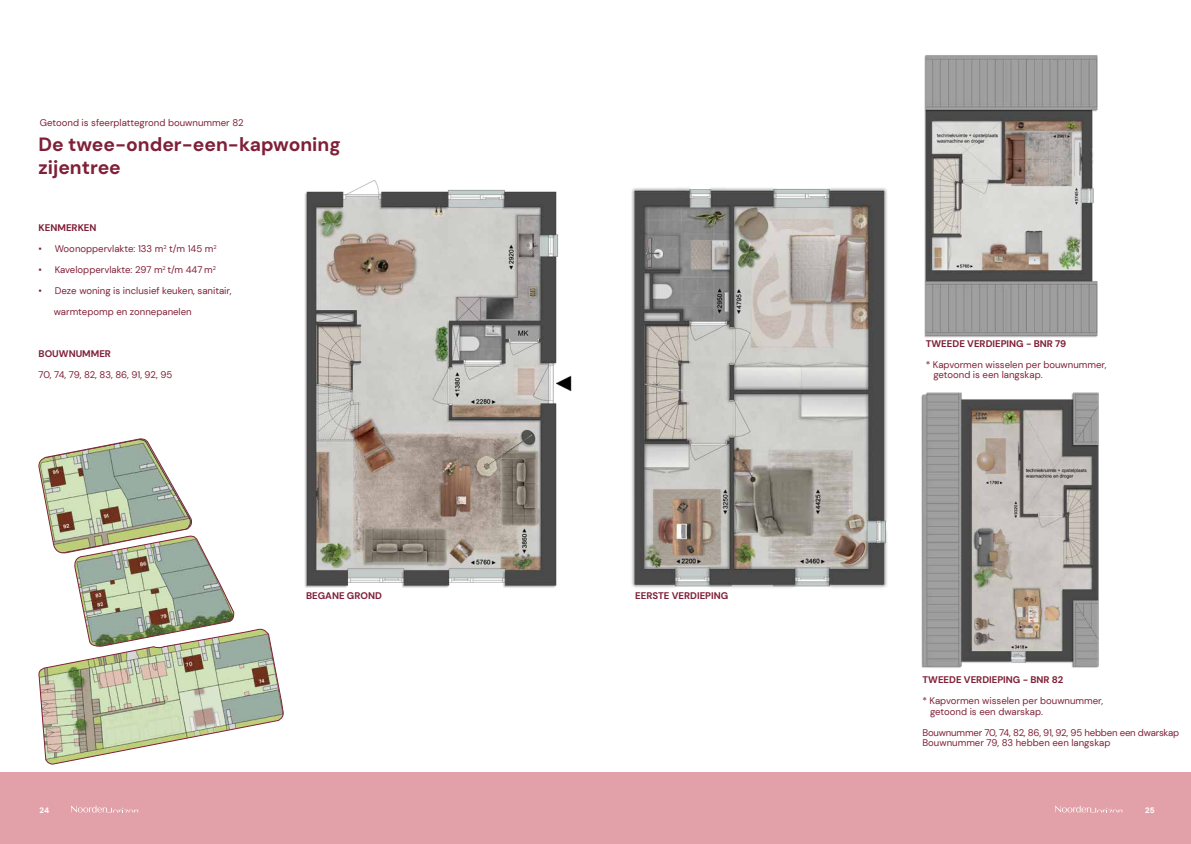
<style>
.page{position:relative;width:1191px;height:844px;background:#fff}
.page>*{position:absolute;margin:0;border:0;box-sizing:border-box;transform-origin:0 0}
.t1{font:700 19.25px/22.8px "DM Sans 18 pt";color:#802038}
.t2{font:9.62px/10.5px "DM Sans";color:#802038}
.t3{font:700 9.62px "DM Sans 18 pt";color:#802038}
.t4{font:9.62px/10.5px "DM Sans";letter-spacing:-.02em;color:#802038}
.t5{font:800 7.88px "DM Sans 18 pt";color:#fff}
</style>
<div class="page">
<div style="left:0;top:771px;width:1191px;height:72px;background:#e2a1a8"></div>
<svg style="left:71px;top:805px;width:67px;height:7px"></svg>
<svg style="left:1055px;top:805px;width:67px;height:7px"></svg>
<img style="left:631px;top:187px;width:257px;height:401px">
<img style="left:924px;top:55px;width:174px;height:283px">
<img style="left:921px;top:392px;width:178px;height:276px">
<img style="left:304px;top:180px;width:268px;height:408px">
<img style="left:38px;top:438px;width:246px;height:327px">
<p class="t2" style="left:40px;top:117px;width:205px">Getoond is sfeerplattegrond bouwnummer 82</p>
<h1 class="t1" style="left:38px;top:133px;width:304px">De twee-onder-een-kapwoning zijentree</h1>
<p class="t3" style="left:39px;top:222px;width:59px">KENMERKEN</p>
<p class="t2" style="left:39px;top:243px;width:180px">• Woonoppervlakte: 133 m<sup>2</sup> t/m 145 m<sup>2</sup></p>
<p class="t2" style="left:39px;top:264px;width:179px">• Kaveloppervlakte: 297 m<sup>2</sup> t/m 447 m<sup>2</sup></p>
<p class="t2" style="left:54px;top:280px;width:179px;line-height:21px;text-indent:-15px">• Deze woning is inclusief keuken, sanitair, warmtepomp en zonnepanelen</p>
<p class="t3" style="left:39px;top:348px;width:74px">BOUWNUMMER</p>
<p class="t2" style="left:39px;top:369px;width:135px">70, 74, 79, 82, 83, 86, 91, 92, 95</p>
<p class="t2" style="left:933px;top:359px;width:175px;text-indent:-8px">* Kapvormen wisselen per bouwnummer, getoond is een langskap.</p>
<p class="t3" style="left:925px;top:337px;width:142px">TWEEDE VERDIEPING - BNR 79</p>
<p class="t3" style="left:306px;top:589px;width:77px">BEGANE GROND</p>
<p class="t3" style="left:635px;top:589px;width:95px">EERSTE VERDIEPING</p>
<p class="t3" style="left:922px;top:673px;width:142px">TWEEDE VERDIEPING - BNR 82</p>
<p class="t2" style="left:930px;top:695px;width:175px;text-indent:-8px">* Kapvormen wisselen per bouwnummer, getoond is een dwarskap.</p>
<p class="t4" style="left:922px;top:726px;width:258px">Bouwnummer 70, 74, 82, 86, 91, 92, 95 hebben een dwarskap<br>Bouwnummer 79, 83 hebben een langskap</p>
<p class="t5" style="left:40px;top:804px;width:11px">24</p>
<p class="t5" style="left:1145px;top:805px;width:11px">25</p>
</div>
